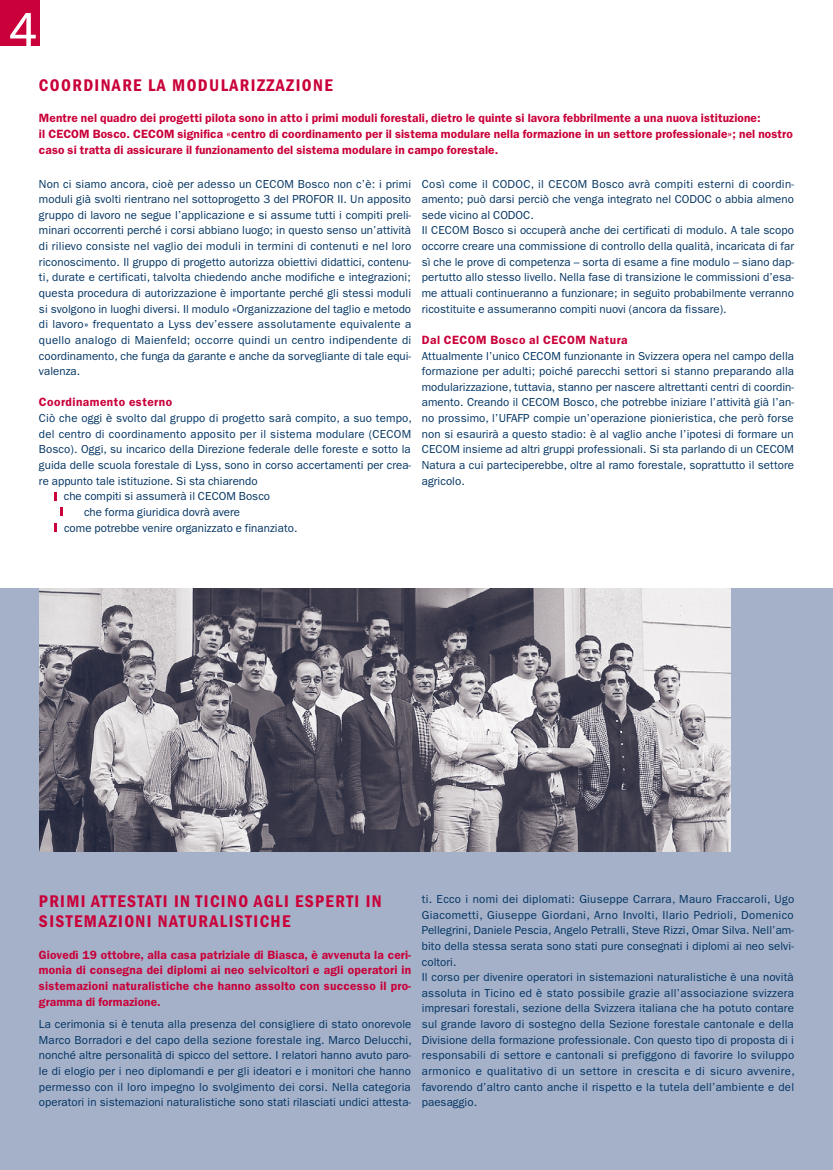
<style>
.page{position:relative;width:833px;height:1170px;background:#fff}
.page>*{position:absolute;margin:0;border:0;box-sizing:border-box;transform-origin:0 0}
.t1{font:53.75px "Myriad Pro";color:#fff}
.t2{font:600 condensed 17.5px/20px "Franklin Gothic LT";letter-spacing:.08em;color:#c90039}
.t3{font:600 12px/15.6px "Franklin Gothic LT";letter-spacing:.01em;color:#c90039}
.t4{font:600 12px "Franklin Gothic LT";letter-spacing:.04em;color:#c90039}
.t5{font:11.62px/15.6px "Franklin Gothic LT";letter-spacing:.005em;color:#003362;text-align:justify}
</style>
<div class="page">
<div style="left:0;top:588px;width:833px;height:581px;background:#a5b1c9"></div>
<div style="left:0;top:0;width:39px;height:45px;background:#c90039"></div>
<svg style="left:54px;top:492px;width:3px;height:8px"></svg>
<svg style="left:60px;top:507px;width:3px;height:9px"></svg>
<svg style="left:54px;top:523px;width:3px;height:8px"></svg>
<img style="left:40px;top:588px;width:690px;height:263px">
<h1 class="t1" style="left:9px;top:-3px;width:29px">4</h1>
<h2 class="t2" style="left:39px;top:75px;width:295px">COORDINARE LA MODULARIZZAZIONE</h2>
<p class="t3" style="left:39px;top:110px;width:755px">Mentre nel quadro dei progetti pilota sono in atto i primi moduli forestali, dietro le quinte si lavora febbrilmente a una nuova istituzione:<br>il CECOM Bosco. CECOM significa «centro di coordinamento per il sistema modulare nella formazione in un settore professionale»; nel nostro caso si tratta di assicurare il funzionamento del sistema modulare in campo forestale.</p>
<p class="t5" style="left:422px;top:176px;width:374px;text-align:left">Così come il CODOC, il CECOM Bosco avrà compiti esterni di coordin&shy;amento; può darsi perciò che venga integrato nel CODOC o abbia almeno sede vicino al CODOC.<br>Il CECOM Bosco si occuperà anche dei certificati di modulo. A tale scopo occorre creare una commissione di controllo della qualità, incaricata di far sì che le prove di competenza – sorta di esame a fine modulo – siano dap&shy;pertutto allo stesso livello. Nella fase di transizione le commissioni d’esa&shy;me attuali continueranno a funzionare; in seguito probabilmente verranno ricostituite e assumeranno compiti nuovi (ancora da fissare).</p>
<p class="t4" style="left:422px;top:333px;width:207px">Dal CECOM Bosco al CECOM Natura</p>
<p class="t5" style="left:422px;top:348px;width:374px">Attualmente l’unico CECOM funzionante in Svizzera opera nel campo della formazione per adulti; poiché parecchi settori si stanno preparando alla modularizzazione, tuttavia, stanno per nascere altrettanti centri di coordin&shy;amento. Creando il CECOM Bosco, che potrebbe iniziare l’attività già l’an&shy;no prossimo, l’UFAFP compie un’operazione pionieristica, che però forse non si esaurirà a questo stadio: è al vaglio anche l’ipotesi di formare un CECOM insieme ad altri gruppi professionali. Si sta parlando di un CECOM Natura a cui parteciperebbe, oltre al ramo forestale, soprattutto il settore agricolo.</p>
<p class="t5" style="left:39px;top:176px;width:374px">Non ci siamo ancora, cioè per adesso un CECOM Bosco non c’è: i primi moduli già svolti rientrano nel sottoprogetto 3 del PROFOR II. Un apposito gruppo di lavoro ne segue l’applicazione e si assume tutti i compiti preli&shy;minari occorrenti perché i corsi abbiano luogo; in questo senso un’attività di rilievo consiste nel vaglio dei moduli in termini di contenuti e nel loro riconoscimento. Il gruppo di progetto autorizza obiettivi didattici, contenu&shy;ti, durate e certificati, talvolta chiedendo anche modifiche e integrazioni; questa procedura di autorizzazione è importante perché gli stessi moduli si svolgono in luoghi diversi. Il modulo «Organizzazione del taglio e metodo di lavoro» frequentato a Lyss dev’essere assolutamente equivalente a quello analogo di Maienfeld; occorre quindi un centro indipendente di coordinamento, che funga da garante e anche da sorvegliante di tale equi&shy;valenza.</p>
<p class="t4" style="left:39px;top:395px;width:135px">Coordinamento esterno</p>
<p class="t5" style="left:39px;top:410px;width:374px">Ciò che oggi è svolto dal gruppo di progetto sarà compito, a suo tempo,</p>
<p class="t5" style="left:39px;top:426px;width:374px">del centro di coordinamento apposito per il sistema modulare (CECOM</p>
<p class="t5" style="left:39px;top:441px;width:373px">Bosco). Oggi, su incarico della Direzione federale delle foreste e sotto la</p>
<p class="t5" style="left:39px;top:457px;width:374px">guida delle scuola forestale di Lyss, sono in corso accertamenti per crea-</p>
<p class="t5" style="left:39px;top:473px;width:220px">re appunto tale istituzione. Si sta chiarendo</p>
<p class="t5" style="left:64px;top:488px;width:208px">che compiti si assumerà il CECOM Bosco</p>
<p class="t5" style="left:84px;top:504px;width:158px">che forma giuridica dovrà avere</p>
<p class="t5" style="left:64px;top:520px;width:235px">come potrebbe venire organizzato e finanziato.</p>
<h2 class="t2" style="left:39px;top:891px;width:344px">PRIMI ATTESTATI IN TICINO AGLI ESPERTI IN<br>SISTEMAZIONI NATURALISTICHE</h2>
<p class="t3" style="left:39px;top:946px;width:374px;text-align:justify">Giovedì 19 ottobre, alla casa patriziale di Biasca, è avvenuta la ceri&shy;monia di consegna dei diplomi ai neo selvicoltori e agli operatori in sistemazioni naturalistiche che hanno assolto con successo il pro&shy;gramma di formazione.</p>
<p class="t5" style="left:39px;top:1016px;width:374px">La cerimonia si è tenuta alla presenza del consigliere di stato onorevole Marco Borradori e del capo della sezione forestale ing. Marco Delucchi, nonché altre personalità di spicco del settore. I relatori hanno avuto paro&shy;le di elogio per i neo diplomandi e per gli ideatori e i monitori che hanno permesso con il loro impegno lo svolgimento dei corsi. Nella categoria operatori in sistemazioni naturalistiche sono stati rilasciati undici attesta-</p>
<p class="t5" style="left:422px;top:891px;width:374px;text-align:left">ti. Ecco i nomi dei diplomati: Giuseppe Carrara, Mauro Fraccaroli, Ugo Giacometti, Giuseppe Giordani, Arno Involti, Ilario Pedrioli, Domenico Pellegrini, Daniele Pescia, Angelo Petralli, Steve Rizzi, Omar Silva. Nell’am&shy;bito della stessa serata sono stati pure consegnati i diplomi ai neo selvi&shy;coltori.<br>Il corso per divenire operatori in sistemazioni naturalistiche è una novità assoluta in Ticino ed è stato possibile grazie all’associazione svizzera impresari forestali, sezione della Svizzera italiana che ha potuto contare sul grande lavoro di sostegno della Sezione forestale cantonale e della Divisione della formazione professionale. Con questo tipo di proposta di i responsabili di settore e cantonali si prefiggono di favorire lo sviluppo armonico e qualitativo di un settore in crescita e di sicuro avvenire, favorendo d’altro canto anche il rispetto e la tutela dell’ambiente e del paesaggio.</p>
</div>
